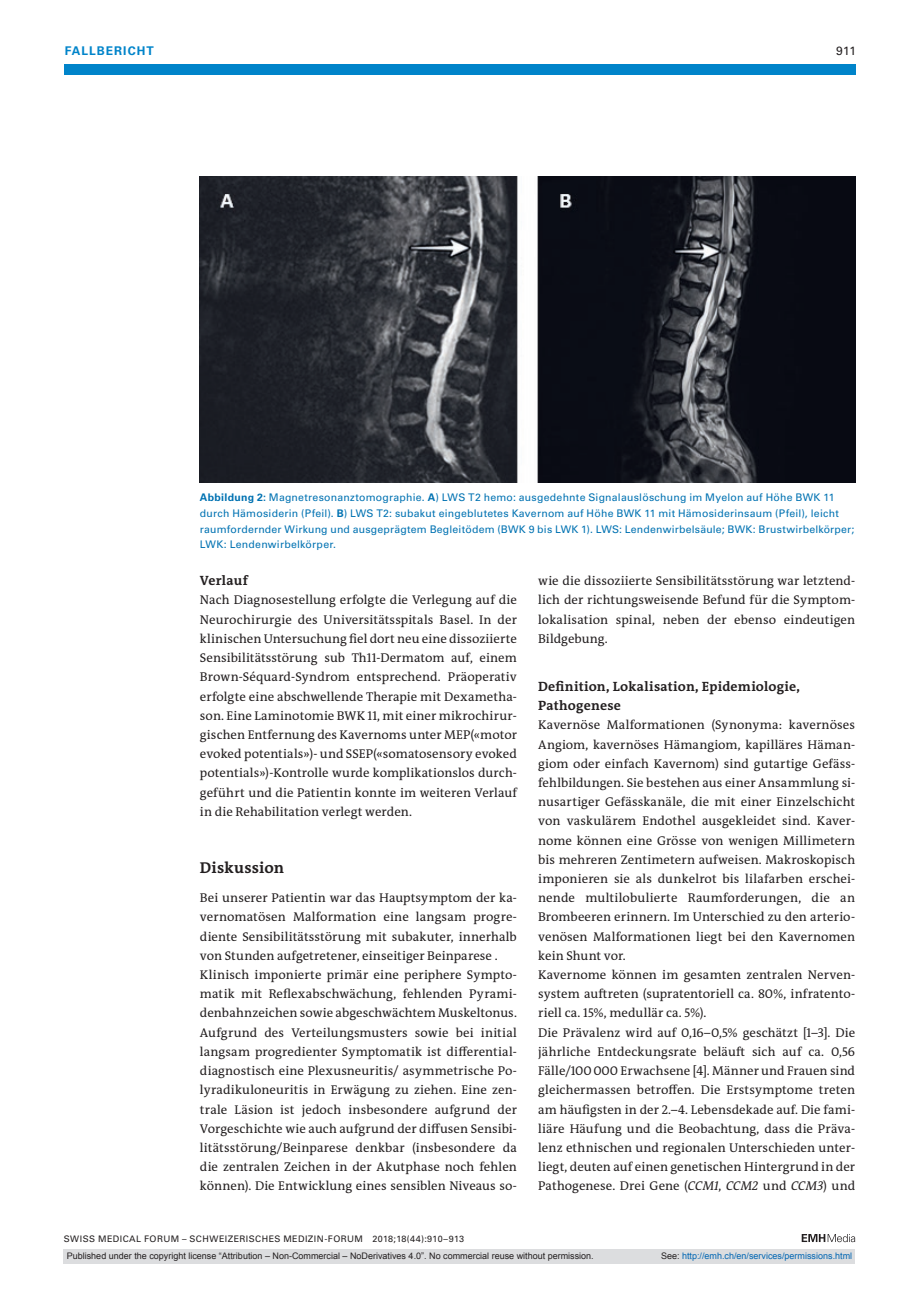
<style>
.page{position:relative;width:919px;height:1289px;background:#fff}
.page>*{position:absolute;margin:0;border:0;box-sizing:border-box;transform-origin:0 0}
.t1{font:700 15.75px "The Antiqua B W7";letter-spacing:.01em;color:#231f20}
.t2{font:700 13.5px/19.2px "The Antiqua B W7";letter-spacing:.015em;color:#231f20}
.t3{font:12.75px/19.2px "The Antiqua B W5 Plain";letter-spacing:.005em;color:#231f20;text-align:justify}
.t4{font:700 12px "Univers LT Std";letter-spacing:.09em;color:#0084ca}
.t5{font:12px "Univers LT Std";color:#231f20}
.t6{font:10.5px/15.8px "Univers LT Std";letter-spacing:.02em;color:#0072b2}
.t7{font:9px "Arial";color:#231f20}
.t8{font:9px "Univers LT Std";letter-spacing:.05em;color:#231f20}
.t9{font:9px "Arial";color:#0166b3}
.s1{font-weight:700}
.s2{font-style:italic}
.s3{color:#231f20}
</style>
<div class="page">
<div style="left:64px;top:64px;width:791px;height:10px;background:#0084ca"></div>
<svg style="left:801px;top:1234px;width:54px;height:8px"></svg>
<img style="left:200px;top:177px;width:655px;height:306px">
<div style="left:64px;top:1248px;width:791px;height:15px;background:#dcdddf"></div>
<p class="t4" style="left:65px;top:44px;width:17px">FALLB</p>
<p class="t4" style="left:106px;top:44px;width:49px">ERICHT</p>
<p class="t5" style="left:836px;top:44px;width:21px">911</p>
<p class="t6" style="left:200px;top:489px;width:656px"><span class="s1">ABBILDUNG 2:</span> Magnetresonanztomographie. <span class="s1">A</span>) LWS T2 hemo: ausgedehnte Signalauslöschung im Myelon auf Höhe BWK 11 durch Hämosiderin (Pfeil). <span class="s1">B</span>) LWS T2: subakut eingeblutetes Kavernom auf Höhe BWK 11 mit Hämosiderinsaum (Pfeil), leicht raumfordernder Wirkung und ausgeprägtem Begleitödem (BWK 9 bis LWK 1). LWS: Lendenwirbelsäule; BWK: Brustwirbelkörper; LWK: Lendenwirbelkörper.</p>
<p class="t2" style="left:200px;top:571px;width:49px">Verlauf</p>
<p class="t3" style="left:200px;top:590px;width:318px">Nach Diagnosestellung erfolgte die Verlegung auf die Neurochirurgie des Universitätsspitals Basel. In der klinischen Untersuchung fiel dort neu eine dissoziierte Sensibilitätsstörung sub Th11-Dermatom auf, einem Brown-Séquard-Syndrom entsprechend. Präoperativ erfolgte eine abschwellende Therapie mit Dexametha&shy;son. Eine Laminotomie BWK 11, mit einer mikrochirur&shy;gischen Entfernung des Kavernoms unter MEP(«motor evoked potentials»)- und SSEP(«somatosensory evoked potentials»)-Kontrolle wurde komplikationslos durch&shy;geführt und die Patientin konnte im weiteren Verlauf in die Rehabilitation verlegt werden.</p>
<p class="t1" style="left:200px;top:858px;width:86px">Diskussion</p>
<p class="t3" style="left:200px;top:888px;width:318px;text-align:left">Bei unserer Patientin war das Hauptsymptom der ka&shy;vernomatösen Malformation eine langsam progre&shy;diente Sensibilitätsstörung mit subakuter, innerhalb von Stunden aufgetretener, einseitiger Beinparese .<br>Klinisch imponierte primär eine periphere Sympto&shy;matik mit Reflexabschwächung, fehlenden Pyrami&shy;denbahnzeichen sowie abgeschwächtem Muskeltonus.<br>Aufgrund des Verteilungsmusters sowie bei initial langsam progredienter Symptomatik ist differential&shy;diagnostisch eine Plexusneuritis/ asymmetrische Po&shy;lyradikuloneuritis in Erwägung zu ziehen. Eine zen&shy;trale Läsion ist jedoch insbesondere aufgrund der Vorgeschichte wie auch aufgrund der diffusen Sensibi&shy;litätsstörung/Beinparese denkbar (insbesondere da die zentralen Zeichen in der Akutphase noch fehlen können). Die Entwicklung eines sensiblen Niveaus so-</p>
<p class="t3" style="left:538px;top:571px;width:318px">wie die dissoziierte Sensibilitätsstörung war letztend&shy;lich der richtungsweisende Befund für die Symptom&shy;lokalisation spinal, neben der ebenso eindeutigen Bildgebung.</p>
<p class="t2" style="left:538px;top:676px;width:263px">Definition, Lokalisation, Epidemiologie,<br>Pathogenese</p>
<p class="t3" style="left:538px;top:715px;width:318px;text-align:left">Kavernöse Malformationen (Synonyma: kavernöses Angiom, kavernöses Hämangiom, kapilläres Häman&shy;giom oder einfach Kavernom) sind gutartige Gefäss&shy;fehlbildungen. Sie bestehen aus einer Ansammlung si&shy;nusartiger Gefässkanäle, die mit einer Einzelschicht von vaskulärem Endothel ausgekleidet sind. Kaver&shy;nome können eine Grösse von wenigen Millimetern bis mehreren Zentimetern aufweisen. Makroskopisch imponieren sie als dunkelrot bis lilafarben erschei&shy;nende multilobulierte Raumforderungen, die an Brombeeren erinnern. Im Unterschied zu den arterio&shy;venösen Malformationen liegt bei den Kavernomen kein Shunt vor.<br>Kavernome können im gesamten zentralen Nerven&shy;system auftreten (supratentoriell ca. 80%, infratento&shy;riell ca. 15%, medullär ca. 5%).<br>Die Prävalenz wird auf 0,16–0,5% geschätzt [1–3]. Die jährliche Entdeckungsrate beläuft sich auf ca. 0,56<br>Fälle/100000 Erwachsene [4]. Männer und Frauen sind gleichermassen betroffen. Die Erstsymptome treten am häufigsten in der 2.–4. Lebensdekade auf. Die fami&shy;liäre Häufung und die Beobachtung, dass die Präva&shy;lenz ethnischen und regionalen Unterschieden unter&shy;liegt, deuten auf einen genetischen Hintergrund in der Pathogenese. Drei Gene (<span class="s2">CCM1</span>, <span class="s2">CCM2</span> und <span class="s2">CCM3</span>) und</p>
<p class="t8" style="left:64px;top:1233px;width:402px">SWISS MEDICAL FORUM – SCHWEIZERISCHES MEDIZIN-FORUM 2018;18(44):910–913</p>
<p class="t7" style="left:67px;top:1250px;width:528px">Published under the copyright license “Attribution – Non-Commercial – NoDerivatives 4.0”. No commercial reuse without permission.</p>
<p class="t9" style="left:661px;top:1250px;width:193px"><span class="s3">See:</span> http://emh.ch/en/services/permissions.html</p>
</div>
